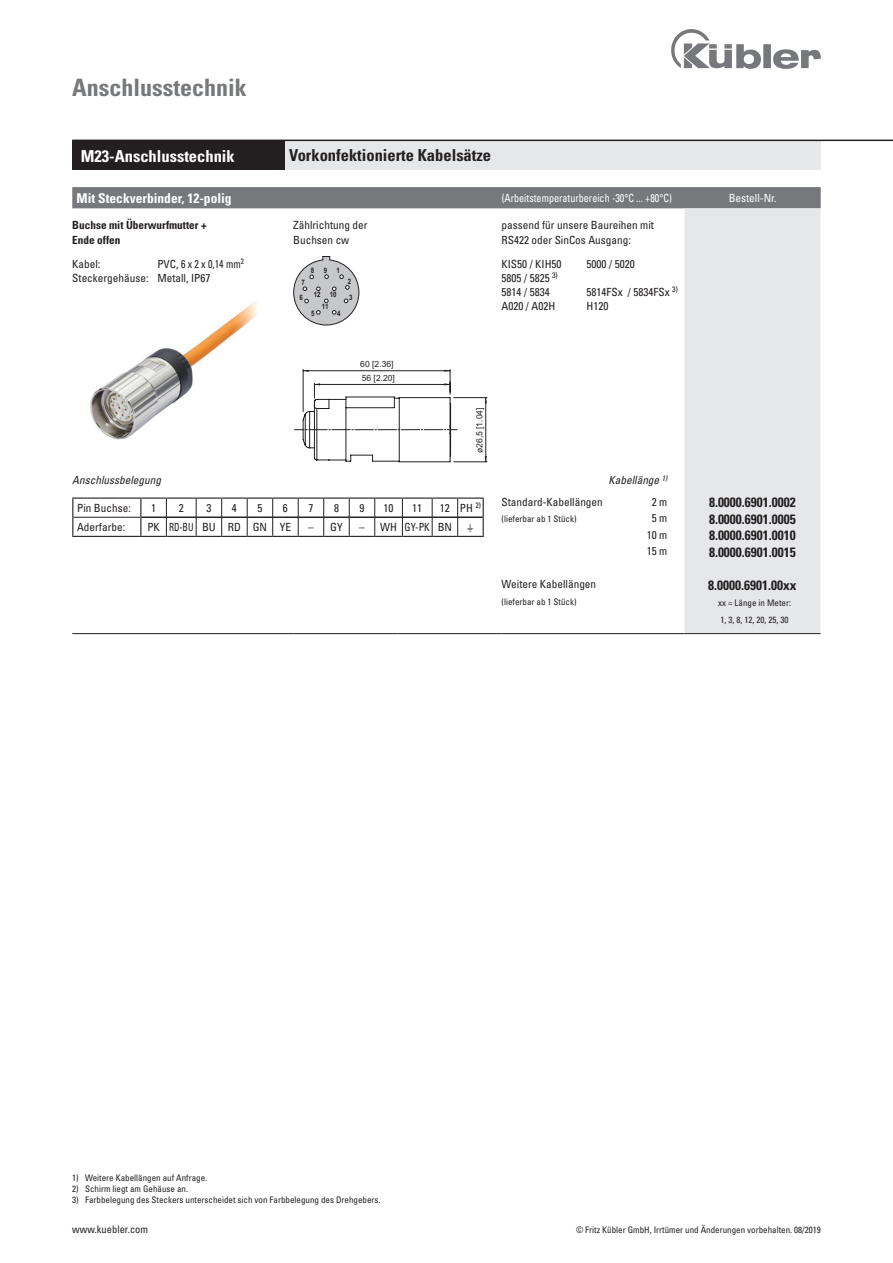
<style>
.page{position:relative;width:893px;height:1263px;background:#fff}
.page>*{position:absolute;margin:0;border:0;box-sizing:border-box;transform-origin:0 0}
.Kapitel{font:700 condensed 24px "Univers";color:#76787b}
.Bestellschlüssel{font:700 condensed 16.5px "Univers LT Std";color:#231f20}
.Head_weiß{font:700 condensed 16.5px "Univers";color:#fff}
.Bestellschlüssel-2{font:700 condensed 13.5px "Univers LT Std";color:#231f20}
.Bestellschlüssel-3{font:700 condensed 13.5px "Univers LT Std";color:#fff}
.t1{font:12px "Kuebler";color:#231f20}
.Bestellschlüssel-4{font:condensed 11.25px/14.2px "Univers LT Std";color:#231f20}
.Bestellschlüssel-5{font:condensed 11.25px "Univers LT Std";color:#fff;scale:.9 1}
.Bestellschlüssel-6{font:700 condensed 11.25px "Univers LT Std";color:#231f20}
.Bestellschlüssel-7{font:italic condensed 11.25px "Univers LT Std";color:#231f20}
.Bestellschlüssel-8{font:condensed 11.25px "Univers LT Std";color:#fff}
.Bestellschlüssel-9{font:condensed 11.25px "Univers LT Std";color:#231f20;scale:.8 1}
.Bestellschlüssel-10{font:condensed 11.25px "Univers LT Std";color:#231f20;scale:.9 1}
.t2{font:condensed 10.5px "Univers LT Std";color:#231f20}
.Fußnote{font:condensed 9px "Univers LT Std";color:#231f20}
.Bestellschlüssel-11{font:condensed 9px "Univers LT Std";color:#231f20}
.t3{font:8.55px/14px "Arial";color:#231f20}
.t4{font:700 7.5px/15.1px "Arial Narrow";color:#231f20}
</style>
<div class="page">
<img style="left:672px;top:30px;width:149px;height:38px">
<hr style="left:454px;top:397px;width:33px;height:1px;background:#231f20">
<hr style="left:454px;top:461px;width:33px;height:1px;background:#231f20">
<hr style="left:485px;top:398px;width:1px;height:64px;background:#231f20">
<svg style="left:294px;top:370px;width:163px;height:92px"></svg>
<svg style="left:293px;top:256px;width:66px;height:69px"></svg>
<img style="left:90px;top:301px;width:167px;height:139px">
<div style="left:72px;top:187px;width:749px;height:21px;background:#76787b"></div>
<div style="left:72px;top:140px;width:213px;height:30px;background:#231f20"></div>
<div style="left:285px;top:140px;width:536px;height:30px;background:#e6e7e9"></div>
<div style="left:684px;top:208px;width:136px;height:425px;background:#e6e7e9"></div>
<hr style="left:72px;top:633px;width:221px;height:1px;background:#231f20">
<hr style="left:293px;top:633px;width:104px;height:1px;background:#231f20">
<hr style="left:397px;top:633px;width:105px;height:1px;background:#231f20">
<hr style="left:502px;top:633px;width:182px;height:1px;background:#231f20">
<hr style="left:684px;top:633px;width:136px;height:1px;background:#231f20">
<hr style="left:73px;top:517px;width:67px;height:1px;background:#231f20">
<hr style="left:166px;top:517px;width:30px;height:1px;background:#231f20">
<hr style="left:402px;top:517px;width:30px;height:1px;background:#231f20">
<svg style="left:72px;top:499px;width:1px;height:37px"></svg>
<hr style="left:72px;top:536px;width:69px;height:1px;background:#231f20">
<svg style="left:140px;top:499px;width:27px;height:38px"></svg>
<hr style="left:166px;top:536px;width:30px;height:1px;background:#231f20">
<svg style="left:196px;top:499px;width:207px;height:38px"></svg>
<hr style="left:402px;top:536px;width:30px;height:1px;background:#231f20">
<svg style="left:432px;top:499px;width:52px;height:38px"></svg>
<hr style="left:72px;top:497px;width:69px;height:2px;background:#231f20">
<hr style="left:141px;top:497px;width:25px;height:2px;background:#231f20">
<hr style="left:166px;top:497px;width:30px;height:2px;background:#231f20">
<hr style="left:196px;top:497px;width:26px;height:2px;background:#231f20">
<hr style="left:222px;top:497px;width:25px;height:2px;background:#231f20">
<hr style="left:247px;top:497px;width:26px;height:2px;background:#231f20">
<hr style="left:273px;top:497px;width:25px;height:2px;background:#231f20">
<hr style="left:298px;top:497px;width:26px;height:2px;background:#231f20">
<hr style="left:324px;top:497px;width:25px;height:2px;background:#231f20">
<hr style="left:349px;top:497px;width:26px;height:2px;background:#231f20">
<hr style="left:375px;top:497px;width:27px;height:2px;background:#231f20">
<hr style="left:402px;top:497px;width:30px;height:2px;background:#231f20">
<hr style="left:432px;top:497px;width:26px;height:2px;background:#231f20">
<hr style="left:458px;top:497px;width:26px;height:2px;background:#231f20">
<hr style="left:72px;top:140px;width:821px;height:1px;background:#231f20">
<p class="Kapitel" style="left:72px;top:72px;width:176px">Anschlusstechnik</p>
<p class="Head_weiß" style="left:81px;top:146px;width:155px">M23-Anschlusstechnik</p>
<p class="Bestellschlüssel" style="left:289px;top:145px;width:203px">Vorkonfektionierte Kabelsätze</p>
<p class="Bestellschlüssel-3" style="left:77px;top:190px;width:157px">Mit Steckverbinder, 12-polig</p>
<p class="Bestellschlüssel-5" style="left:502px;top:191px;width:190px">(Arbeitstemperaturbereich -30°C ... +80°C)</p>
<p class="Bestellschlüssel-8" style="left:729px;top:191px;width:49px">Bestell-Nr.</p>
<p class="Bestellschlüssel-6" style="left:72px;top:218px;width:136px">Buchse mit Überwurfmutter +</p>
<p class="Bestellschlüssel-6" style="left:72px;top:233px;width:50px">Ende offen</p>
<p class="Bestellschlüssel-4" style="left:72px;top:256px;width:30px">Kabel:</p>
<p class="Bestellschlüssel-4" style="left:157px;top:256px;width:88px">PVC, 6 x 2 x 0,14 mm<sup>2</sup></p>
<p class="Bestellschlüssel-4" style="left:72px;top:270px;width:140px">Steckergehäuse: Metall, IP67</p>
<p class="Bestellschlüssel-4" style="left:293px;top:218px;width:76px">Zählrichtung der<br>Buchsen cw</p>
<p class="Bestellschlüssel-4" style="left:502px;top:218px;width:154px">passend für unsere Baureihen mit<br>RS422 oder SinCos Ausgang:</p>
<p class="t4" style="left:324px;top:263px;width:17px">9 1</p>
<p class="t4" style="left:314px;top:287px;width:24px">12 10</p>
<p class="t4" style="left:311px;top:263px;width:5px">8</p>
<p class="t4" style="left:299px;top:274px;width:7px">7<br>6</p>
<p class="t4" style="left:348px;top:273px;width:5px">2</p>
<p class="t4" style="left:349px;top:289px;width:5px">3</p>
<p class="t4" style="left:322px;top:298px;width:8px">11</p>
<p class="t4" style="left:311px;top:305px;width:5px">5</p>
<p class="t4" style="left:337px;top:305px;width:5px">4</p>
<p class="t3" style="left:360px;top:358px;width:36px">60 [2.36]<br>56 [2.20]</p>
<p class="Bestellschlüssel-4" style="left:502px;top:256px;width:61px">KIS50 / KIH50</p>
<p class="Bestellschlüssel-4" style="left:587px;top:256px;width:50px">5000 / 5020</p>
<p class="Bestellschlüssel-4" style="left:502px;top:270px;width:58px">5805 / 5825 <sup>3)</sup></p>
<p class="Bestellschlüssel-4" style="left:502px;top:285px;width:50px">5814 / 5834</p>
<p class="Bestellschlüssel-4" style="left:587px;top:285px;width:93px">5814FSx / 5834FSx <sup>3)</sup></p>
<p class="Bestellschlüssel-4" style="left:502px;top:299px;width:55px">A020 / A02H</p>
<p class="Bestellschlüssel-4" style="left:587px;top:299px;width:23px">H120</p>
<p class="t3" style="left:473px;top:453px;width:47px;rotate:-90deg">ø26,5 [1.04]</p>
<p class="Bestellschlüssel-7" style="left:72px;top:473px;width:90px">Anschlussbelegung</p>
<p class="Bestellschlüssel-7" style="left:609px;top:473px;width:60px">Kabellänge <sup>1)</sup></p>
<p class="Bestellschlüssel-4" style="left:502px;top:494px;width:103px">Standard-Kabellängen</p>
<p class="Bestellschlüssel-4" style="left:652px;top:494px;width:17px">2 m</p>
<p class="Bestellschlüssel-11" style="left:502px;top:513px;width:76px">(lieferbar ab 1 Stück)</p>
<p class="Bestellschlüssel-4" style="left:652px;top:511px;width:17px">5 m</p>
<p class="Bestellschlüssel-4" style="left:647px;top:527px;width:22px">10 m</p>
<p class="Bestellschlüssel-4" style="left:647px;top:544px;width:22px">15 m</p>
<p class="Bestellschlüssel-4" style="left:502px;top:577px;width:96px">Weitere Kabellängen</p>
<p class="Bestellschlüssel-11" style="left:502px;top:596px;width:76px">(lieferbar ab 1 Stück)</p>
<p class="Bestellschlüssel-4" style="left:77px;top:500px;width:55px">Pin Buchse:</p>
<p class="Bestellschlüssel-4" style="left:151px;top:500px;width:6px">1</p>
<p class="Bestellschlüssel-4" style="left:179px;top:500px;width:6px">2</p>
<p class="Bestellschlüssel-4" style="left:206px;top:500px;width:6px">3</p>
<p class="Bestellschlüssel-4" style="left:232px;top:500px;width:6px">4</p>
<p class="Bestellschlüssel-4" style="left:257px;top:500px;width:6px">5</p>
<p class="Bestellschlüssel-4" style="left:283px;top:500px;width:6px">6</p>
<p class="Bestellschlüssel-4" style="left:308px;top:500px;width:6px">7</p>
<p class="Bestellschlüssel-4" style="left:334px;top:500px;width:6px">8</p>
<p class="Bestellschlüssel-4" style="left:359px;top:500px;width:6px">9</p>
<p class="Bestellschlüssel-4" style="left:384px;top:500px;width:11px">10</p>
<p class="Bestellschlüssel-4" style="left:412px;top:500px;width:11px">11</p>
<p class="Bestellschlüssel-4" style="left:440px;top:500px;width:11px">12</p>
<p class="Bestellschlüssel-4" style="left:460px;top:500px;width:23px">PH <sup>2)</sup></p>
<p class="Bestellschlüssel-4" style="left:77px;top:520px;width:49px">Aderfarbe:</p>
<p class="Bestellschlüssel-4" style="left:147px;top:520px;width:14px">PK</p>
<p class="Bestellschlüssel-9" style="left:169px;top:520px;width:32px">RD-BU</p>
<p class="Bestellschlüssel-4" style="left:202px;top:520px;width:15px">BU</p>
<p class="Bestellschlüssel-4" style="left:228px;top:520px;width:15px">RD</p>
<p class="Bestellschlüssel-4" style="left:253px;top:520px;width:16px">GN</p>
<p class="Bestellschlüssel-4" style="left:280px;top:520px;width:13px">YE</p>
<p class="Bestellschlüssel-4" style="left:308px;top:520px;width:7px">–</p>
<p class="Bestellschlüssel-4" style="left:330px;top:520px;width:14px">GY</p>
<p class="Bestellschlüssel-4" style="left:359px;top:520px;width:7px">–</p>
<p class="Bestellschlüssel-4" style="left:380px;top:520px;width:18px">WH</p>
<p class="Bestellschlüssel-10" style="left:405px;top:520px;width:30px">GY-PK</p>
<p class="Bestellschlüssel-4" style="left:438px;top:520px;width:16px">BN</p>
<p class="t1" style="left:467px;top:521px;width:9px">H</p>
<p class="Bestellschlüssel-2" style="left:709px;top:494px;width:88px">8.0000.6901.0002</p>
<p class="Bestellschlüssel-2" style="left:709px;top:511px;width:88px">8.0000.6901.0005</p>
<p class="Bestellschlüssel-2" style="left:709px;top:527px;width:88px">8.0000.6901.0010</p>
<p class="Bestellschlüssel-2" style="left:709px;top:544px;width:88px">8.0000.6901.0015</p>
<p class="Bestellschlüssel-2" style="left:708px;top:577px;width:90px">8.0000.6901.00xx</p>
<p class="Bestellschlüssel-11" style="left:718px;top:597px;width:74px">xx = Länge in Meter:</p>
<p class="Bestellschlüssel-11" style="left:721px;top:614px;width:69px">1, 3, 8, 12, 20, 25, 30</p>
<p class="Fußnote" style="left:72px;top:1172px;width:136px">1) Weitere Kabellängen auf Anfrage.</p>
<p class="Fußnote" style="left:72px;top:1183px;width:117px">2) Schirm liegt am Gehäuse an.</p>
<p class="Fußnote" style="left:72px;top:1194px;width:310px">3) Farbbelegung des Steckers unterscheidet sich von Farbbelegung des Drehgebers.</p>
<p class="t2" style="left:72px;top:1223px;width:77px">www.kuebler.com</p>
<p class="Fußnote" style="left:576px;top:1224px;width:246px">© Fritz Kübler GmbH, Irrtümer und Änderungen vorbehalten. 08/2019</p>
</div>
